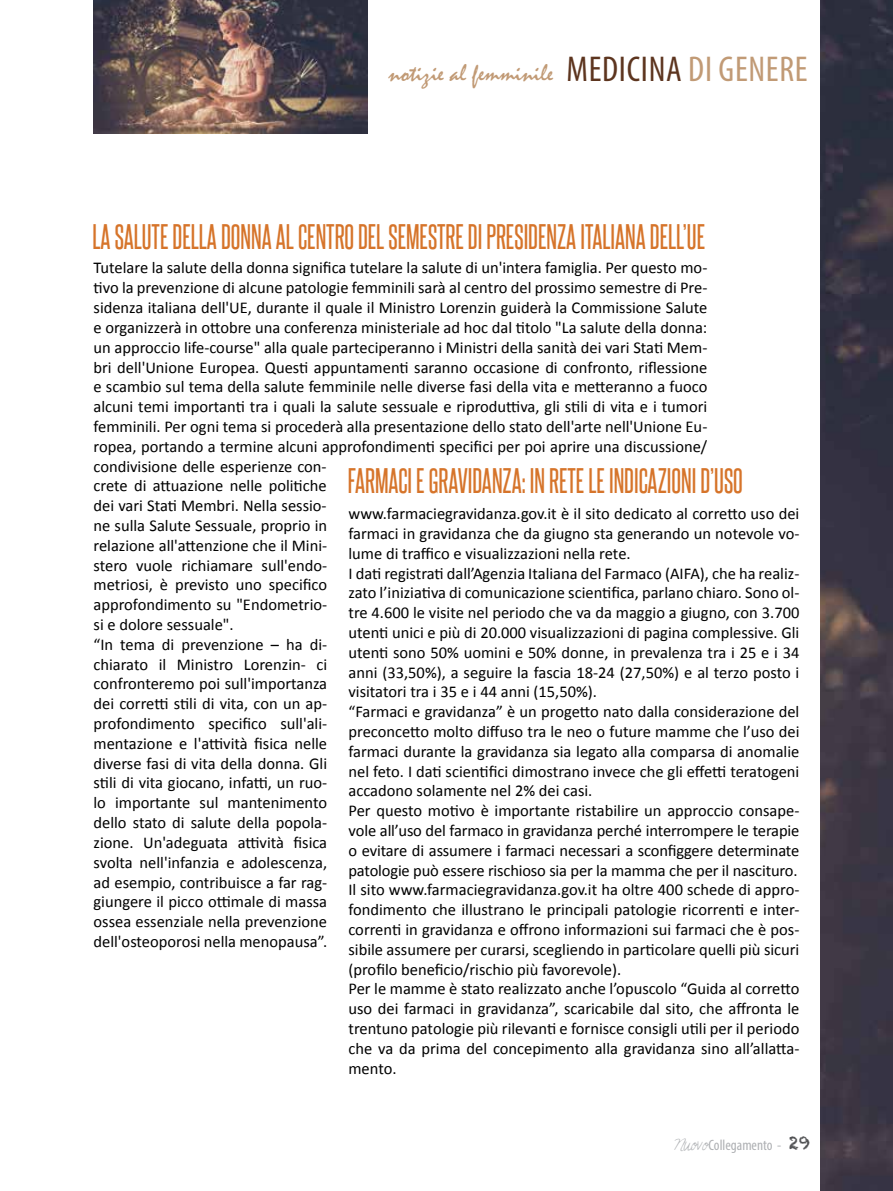
<style>
.page{position:relative;width:893px;height:1191px;background:#fff}
.page>*{position:absolute;margin:0;border:0;box-sizing:border-box;transform-origin:0 0}
.t1{font:30px "Steelfish Rg";color:#d6742a}
.t2{font:24.75px "Mistral";color:#c19a75}
.t3{font:16.5px/19.8px "Calibri";color:#000}
.t4{font:condensed 15px "Myriad Pro";color:#afb1b4}
.s1{font-family:"Myriad Pro";font-stretch:condensed;font-size:36px;color:#5d351f}
.s2{font-family:"Myriad Pro";font-stretch:condensed;font-size:36px}
.s3{font-family:"Sunshine In My Soul";font-stretch:normal}
.s4{font-family:"Chalkduster";font-stretch:normal;font-size:18px;color:#515254}
</style>
<div class="page">
<img style="left:821px;top:0;width:72px;height:1191px">
<img style="left:94px;top:0;width:274px;height:134px">
<h2 class="t2" style="left:389px;top:60px;width:420px">notizie al femminile <span class="s1">MEDICINA</span> <span class="s2">DI GENERE</span></h2>
<h1 class="t1" style="left:92px;top:219px;width:614px">LA SALUTE DELLA DONNA AL CENTRO DEL SEMESTRE DI PRESIDENZA ITALIANA DELL’UE</h1>
<p class="t3" style="left:94px;top:258px;width:615px">Tutelare la salute della donna significa tutelare la salute di un'intera famiglia. Per questo mo&shy;tivo la prevenzione di alcune patologie femminili sarà al centro del prossimo semestre di Pre&shy;sidenza italiana dell'UE, durante il quale il Ministro Lorenzin guiderà la Commissione Salute e organizzerà in ottobre una conferenza ministeriale ad hoc dal titolo "La salute della donna: un approccio life-course" alla quale parteciperanno i Ministri della sanità dei vari Stati Mem&shy;bri dell'Unione Europea. Questi appuntamenti saranno occasione di confronto, riflessione e scambio sul tema della salute femminile nelle diverse fasi della vita e metteranno a fuoco alcuni temi importanti tra i quali la salute sessuale e riproduttiva, gli stili di vita e i tumori femminili. Per ogni tema si procederà alla presentazione dello stato dell'arte nell'Unione Eu&shy;ropea, portando a termine alcuni approfondimenti specifici per poi aprire una discussione/ condivisione delle esperienze con-<br>crete di attuazione nelle politiche<br>dei vari Stati Membri. Nella sessio-<br>ne sulla Salute Sessuale, proprio in<br>relazione all'attenzione che il Mini-<br>stero vuole richiamare sull'endo-<br>metriosi, è previsto uno specifico<br>approfondimento su "Endometrio-<br>si e dolore sessuale".<br>“In tema di prevenzione – ha di-<br>chiarato il Ministro Lorenzin- ci<br>confronteremo poi sull'importanza<br>dei corretti stili di vita, con un ap-<br>profondimento specifico sull'ali-<br>mentazione e l'attività fisica nelle<br>diverse fasi di vita della donna. Gli<br>stili di vita giocano, infatti, un ruo-<br>lo importante sul mantenimento<br>dello stato di salute della popola-<br>zione. Un'adeguata attività fisica<br>svolta nell'infanzia e adolescenza,<br>ad esempio, contribuisce a far rag-<br>giungere il picco ottimale di massa<br>ossea essenziale nella prevenzione<br>dell'osteoporosi nella menopausa”.</p>
<h1 class="t1" style="left:348px;top:462px;width:396px">FARMACI E GRAVIDANZA: IN RETE LE INDICAZIONI D’USO</h1>
<p class="t3" style="left:348px;top:504px;width:452px">www.farmaciegravidanza.gov.it è il sito dedicato al corretto uso dei farmaci in gravidanza che da giugno sta generando un notevole vo&shy;lume di traffico e visualizzazioni nella rete.<br>I dati registrati dall’Agenzia Italiana del Farmaco (AIFA), che ha realiz&shy;zato l’iniziativa di comunicazione scientifica, parlano chiaro. Sono ol&shy;tre 4.600 le visite nel periodo che va da maggio a giugno, con 3.700 utenti unici e più di 20.000 visualizzazioni di pagina complessive. Gli utenti sono 50% uomini e 50% donne, in prevalenza tra i 25 e i 34 anni (33,50%), a seguire la fascia 18-24 (27,50%) e al terzo posto i visitatori tra i 35 e i 44 anni (15,50%).<br>“Farmaci e gravidanza” è un progetto nato dalla considerazione del preconcetto molto diffuso tra le neo o future mamme che l’uso dei farmaci durante la gravidanza sia legato alla comparsa di anomalie nel feto. I dati scientifici dimostrano invece che gli effetti teratogeni accadono solamente nel 2% dei casi.<br>Per questo motivo è importante ristabilire un approccio consape&shy;vole all’uso del farmaco in gravidanza perché interrompere le terapie o evitare di assumere i farmaci necessari a sconfiggere determinate patologie può essere rischioso sia per la mamma che per il nascituro.<br>Il sito www.farmaciegravidanza.gov.it ha oltre 400 schede di appro&shy;fondimento che illustrano le principali patologie ricorrenti e inter&shy;correnti in gravidanza e offrono informazioni sui farmaci che è pos&shy;sibile assumere per curarsi, scegliendo in particolare quelli più sicuri (profilo beneficio/rischio più favorevole).<br>Per le mamme è stato realizzato anche l’opuscolo “Guida al corretto uso dei farmaci in gravidanza”, scaricabile dal sito, che affronta le trentuno patologie più rilevanti e fornisce consigli utili per il periodo che va da prima del concepimento alla gravidanza sino all’allatta&shy;mento.</p>
<p class="t4" style="left:674px;top:1135px;width:137px"><span class="s3">Nuovo</span>Collegamento - <span class="s4">29</span></p>
</div>
